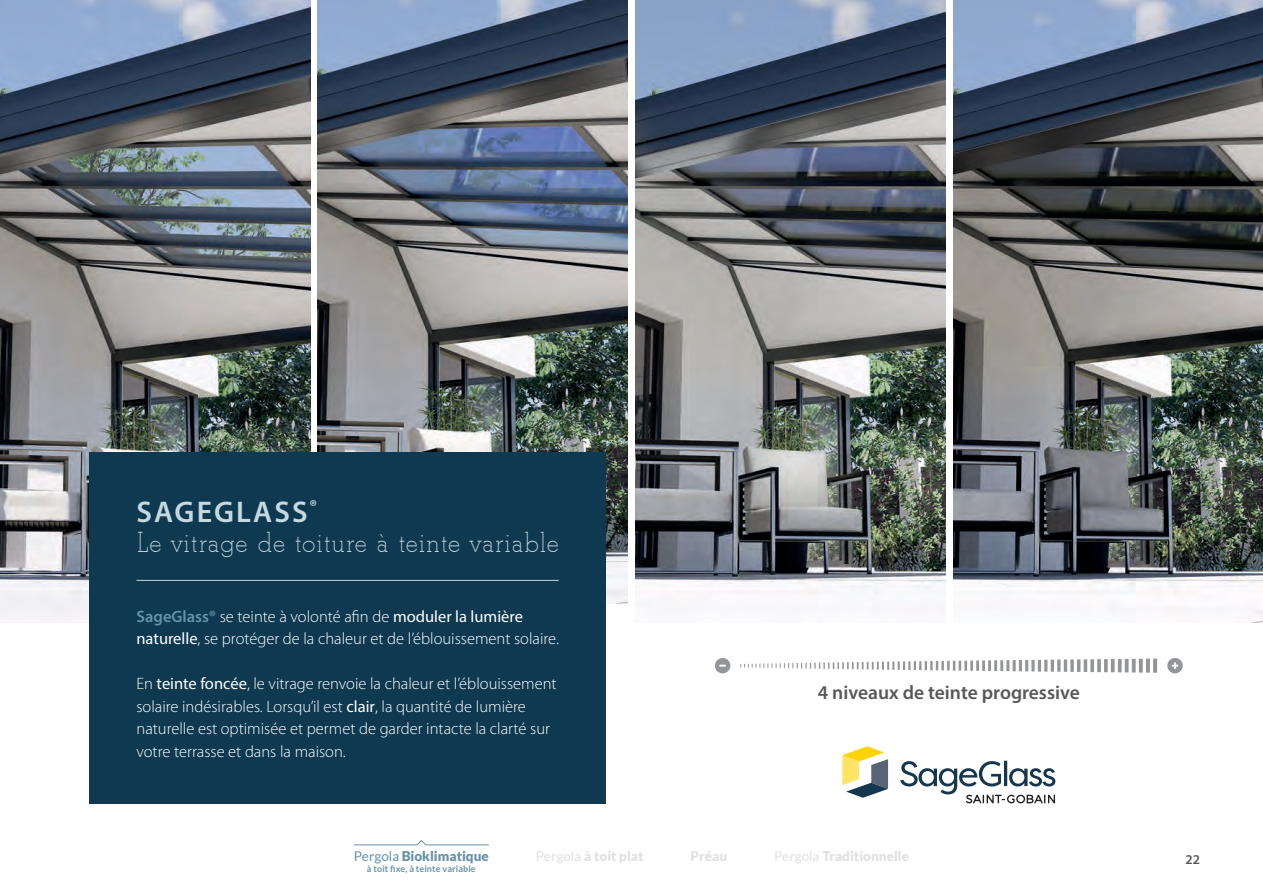
<style>
.page{position:relative;width:1263px;height:893px;background:#fff}
.page>*{position:absolute;margin:0;border:0;box-sizing:border-box;transform-origin:0 0}
.t1{font:30px "Beton T Ligh";letter-spacing:.01em;color:#c7d9e0}
.t2{font:600 30px "Myriad Pro";letter-spacing:.07em;color:#c7d9e0}
.t3{font:600 19.5px "Myriad Pro";color:#57585a}
.t4{font:300 16.5px/22.5px "Myriad Pro";color:#fff}
.t5{font:900 13.5px "Lato";color:#e0e1e3}
.t6{font:900 13.5px "Lato";color:#6692aa}
.t7{font:600 13.5px "Myriad Pro";color:#57585a}
.t8{font:700 9px "Lato";letter-spacing:.01em;color:#6692aa}
.s1{font-weight:600;color:#6692aa}
.s2{font-weight:400}
</style>
<div class="page">
<img style="left:0;top:0;width:310px;height:623px">
<img style="left:318px;top:0;width:310px;height:603px">
<img style="left:635px;top:0;width:310px;height:611px">
<img style="left:953px;top:0;width:310px;height:623px">
<div style="left:89px;top:452px;width:516px;height:351px;background:#0e3951"></div>
<hr style="left:137px;top:580px;width:422px;height:1px;background:#c1d6dd">
<svg style="left:842px;top:746px;width:46px;height:52px"></svg>
<svg style="left:900px;top:761px;width:155px;height:42px"></svg>
<svg style="left:715px;top:658px;width:15px;height:15px"></svg>
<svg style="left:1167px;top:658px;width:16px;height:15px"></svg>
<svg style="left:1153px;top:659px;width:4px;height:14px"></svg>
<hr style="left:1146px;top:659px;width:4px;height:14px;background:#939598">
<svg style="left:1139px;top:659px;width:4px;height:14px"></svg>
<svg style="left:1132px;top:659px;width:4px;height:13px"></svg>
<svg style="left:1111px;top:659px;width:17px;height:13px"></svg>
<svg style="left:1104px;top:659px;width:4px;height:13px"></svg>
<svg style="left:1097px;top:659px;width:4px;height:13px"></svg>
<svg style="left:1090px;top:659px;width:4px;height:13px"></svg>
<svg style="left:1077px;top:659px;width:10px;height:13px"></svg>
<svg style="left:1070px;top:659px;width:4px;height:13px"></svg>
<svg style="left:1038px;top:659px;width:29px;height:13px"></svg>
<svg style="left:1031px;top:660px;width:4px;height:11px"></svg>
<svg style="left:740px;top:660px;width:288px;height:11px"></svg>
<svg style="left:354px;top:840px;width:135px;height:6px"></svg>
<h1 class="t2" style="left:136px;top:492px;width:182px">SAGEGLASS<sup>®</sup></h1>
<h1 class="t1" style="left:136px;top:525px;width:425px">Le vitrage de toiture à teinte variable</h1>
<p class="t4" style="left:136px;top:605px;width:424px"><span class="s1">SageGlass®</span> se teinte à volonté afin de <span class="s2">moduler la lumière naturelle</span>, se protéger de la chaleur et de l’éblouissement solaire.</p>
<p class="t4" style="left:136px;top:672px;width:422px">En <span class="s2">teinte foncée</span>, le vitrage renvoie la chaleur et l’éblouissement solaire indésirables. Lorsqu’il est <span class="s2">clair</span>, la quantité de lumière naturelle est optimisée et permet de garder intacte la clarté sur votre terrasse et dans la maison.</p>
<p class="t3" style="left:818px;top:680px;width:264px">4 niveaux de teinte progressive</p>
<p class="t6" style="left:354px;top:848px;width:137px"><span class="s2">Pergola</span> Bioklimatique</p>
<p class="t8" style="left:367px;top:863px;width:110px">à toit fixe, à teinte variable</p>
<p class="t5" style="left:536px;top:848px;width:109px"><span class="s2">Pergola</span> à toit plat</p>
<p class="t5" style="left:690px;top:848px;width:38px">Préau</p>
<p class="t5" style="left:774px;top:848px;width:136px"><span class="s2">Pergola</span> Traditionnelle</p>
<p class="t7" style="left:1185px;top:851px;width:16px">22</p>
</div>
